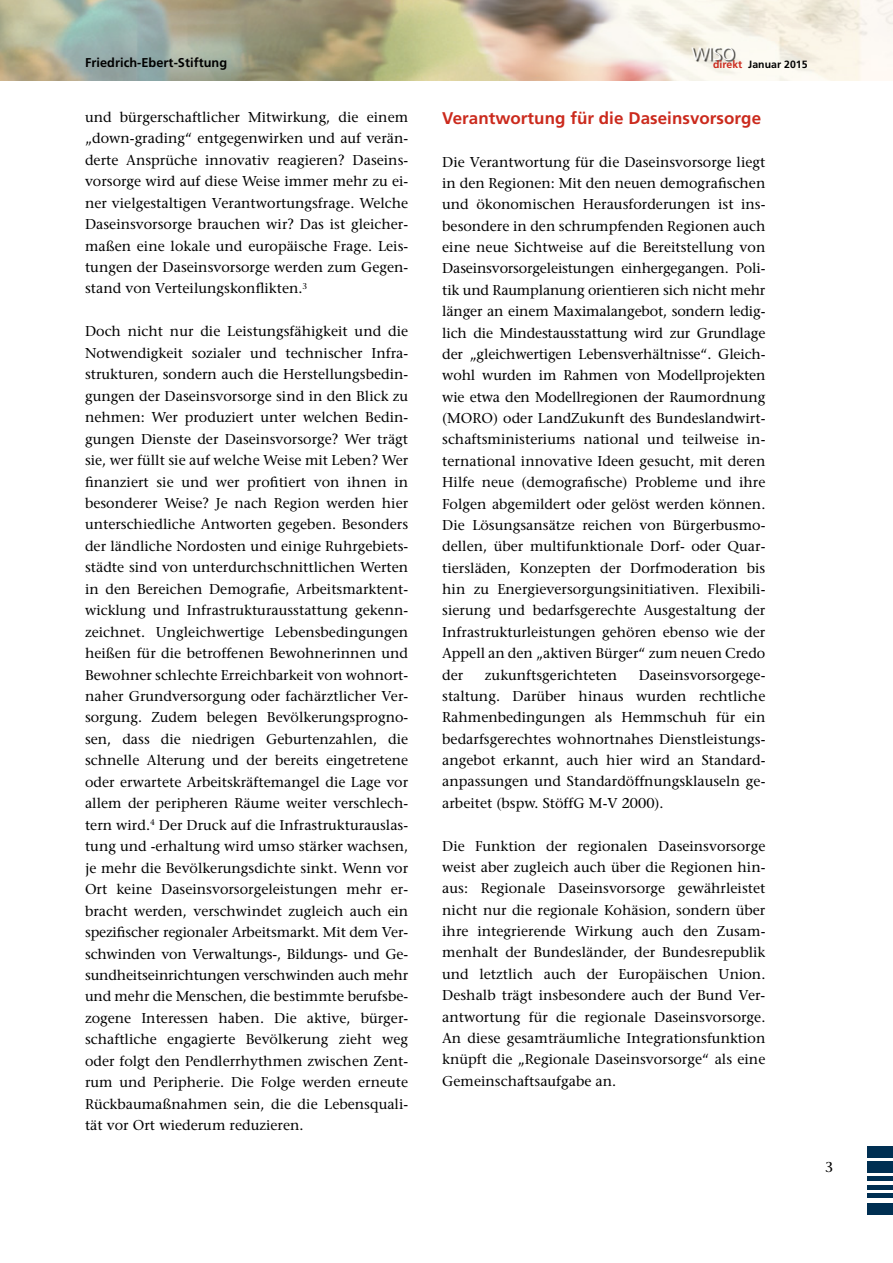
<style>
.page{position:relative;width:893px;height:1263px;background:#fff}
.page>*{position:absolute;margin:0;border:0;box-sizing:border-box;transform-origin:0 0}
.t1{font:700 16.95px "Frutiger";letter-spacing:.005em;color:#cb2a1d}
.t2{font:14.25px/21.5px "Stone Serif";color:#000;text-align:justify}
.t3{font:700 12.75px "Frutiger";letter-spacing:.005em;color:#000}
.t4{font:700 10.5px "Frutiger";letter-spacing:.005em;color:#000}
.s1{color:#cb2a1d}
</style>
<div class="page">
<img style="left:0;top:0;width:893px;height:80px">
<div style="left:867px;top:1147px;width:26px;height:11px;background:#002f52"></div>
<div style="left:867px;top:1204px;width:26px;height:11px;background:#002f52"></div>
<div style="left:867px;top:1161px;width:26px;height:12px;background:#002f52"></div>
<hr style="left:867px;top:1177px;width:26px;height:4px;background:#002f52">
<hr style="left:867px;top:1185px;width:26px;height:4px;background:#002f52">
<hr style="left:867px;top:1194px;width:26px;height:4px;background:#002f52">
<div style="left:693px;top:48px;width:43px;height:14px;background:#000;opacity:.75"></div>
<p class="t3" style="left:85px;top:55px;width:144px">Friedrich-Ebert-Stiftung</p>
<p class="t4" style="left:691px;top:58px;width:118px"><sup>WISO</sup><span class="s1">direkt</span> Januar 2015</p>
<p class="t2" style="left:85px;top:106px;width:325px">und bürgerschaftlicher Mitwirkung, die einem „down-grading“ entgegenwirken und auf verän&shy;derte Ansprüche innovativ reagieren? Daseins&shy;vorsorge wird auf diese Weise immer mehr zu ei&shy;ner vielgestaltigen Verantwortungsfrage. Welche Daseinsvorsorge brauchen wir? Das ist gleicher&shy;maßen eine lokale und europäische Frage. Leis&shy;tungen der Daseinsvorsorge werden zum Gegen&shy;stand von Verteilungskonflikten.<sup>3</sup></p>
<p class="t2" style="left:85px;top:321px;width:325px">Doch nicht nur die Leistungsfähigkeit und die Notwendigkeit sozialer und technischer Infra&shy;strukturen, sondern auch die Herstellungsbedin&shy;gungen der Daseinsvorsorge sind in den Blick zu nehmen: Wer produziert unter welchen Bedin&shy;gungen Dienste der Daseinsvorsorge? Wer trägt sie, wer füllt sie auf welche Weise mit Leben? Wer finanziert sie und wer profitiert von ihnen in besonderer Weise? Je nach Region werden hier unterschiedliche Antworten gegeben. Besonders der ländliche Nordosten und einige Ruhrgebiets&shy;städte sind von unterdurchschnittlichen Werten in den Bereichen Demografie, Arbeitsmarktent&shy;wicklung und Infrastrukturausstattung gekenn&shy;zeichnet. Ungleichwertige Lebensbedingungen heißen für die betroffenen Bewohnerinnen und Bewohner schlechte Erreichbarkeit von wohnort&shy;naher Grundversorgung oder fachärztlicher Ver&shy;sorgung. Zudem belegen Bevölkerungsprogno&shy;sen, dass die niedrigen Geburtenzahlen, die schnelle Alterung und der bereits eingetretene oder erwartete Arbeitskräftemangel die Lage vor allem der peripheren Räume weiter verschlech&shy;tern wird.<sup>4</sup> Der Druck auf die Infrastrukturauslas&shy;tung und -erhaltung wird umso stärker wachsen, je mehr die Bevölkerungsdichte sinkt. Wenn vor Ort keine Daseinsvorsorgeleistungen mehr er&shy;bracht werden, verschwindet zugleich auch ein spezifischer regionaler Arbeitsmarkt. Mit dem Ver&shy;schwinden von Verwaltungs-, Bildungs- und Ge&shy;sundheitseinrichtungen verschwinden auch mehr und mehr die Menschen, die bestimmte berufsbe&shy;zogene Interessen haben. Die aktive, bürger&shy;schaftliche engagierte Bevölkerung zieht weg oder folgt den Pendlerrhythmen zwischen Zent&shy;rum und Peripherie. Die Folge werden erneute Rückbaumaßnahmen sein, die die Lebensquali&shy;tät vor Ort wiederum reduzieren.</p>
<p class="t1" style="left:442px;top:108px;width:320px">Verantwortung für die Daseinsvorsorge</p>
<p class="t2" style="left:442px;top:151px;width:325px">Die Verantwortung für die Daseinsvorsorge liegt in den Regionen: Mit den neuen demografischen und ökonomischen Herausforderungen ist ins&shy;besondere in den schrumpfenden Regionen auch eine neue Sichtweise auf die Bereitstellung von Daseinsvorsorgeleistungen einhergegangen. Poli&shy;tik und Raumplanung orientieren sich nicht mehr länger an einem Maximalangebot, sondern ledig&shy;lich die Mindestausstattung wird zur Grundlage der „gleichwertigen Lebensverhältnisse“. Gleich&shy;wohl wurden im Rahmen von Modellprojekten wie etwa den Modellregionen der Raumordnung (MORO) oder LandZukunft des Bundeslandwirt&shy;schaftsministeriums national und teilweise in&shy;ternational innovative Ideen gesucht, mit deren Hilfe neue (demografische) Probleme und ihre Folgen abgemildert oder gelöst werden können.<br>Die Lösungsansätze reichen von Bürgerbusmo&shy;dellen, über multifunktionale Dorf- oder Quar&shy;tiersläden, Konzepten der Dorfmoderation bis hin zu Energieversorgungsinitiativen. Flexibili&shy;sierung und bedarfsgerechte Ausgestaltung der Infrastrukturleistungen gehören ebenso wie der Appell an den „aktiven Bürger“ zum neuen Credo der</p>
<p class="t2" style="left:485px;top:664px;width:134px">zukunftsgerichteten</p>
<p class="t2" style="left:442px;top:664px;width:325px;text-indent:197px">Daseinsvorsorgege&shy;staltung. Darüber hinaus wurden rechtliche Rahmenbedingungen als Hemmschuh für ein bedarfsgerechtes wohnortnahes Dienstleistungs&shy;angebot erkannt, auch hier wird an Standard&shy;anpassungen und Standardöffnungsklauseln ge&shy;arbeitet (bspw. StöffG M-V 2000).</p>
<p class="t2" style="left:442px;top:835px;width:325px">Die Funktion der regionalen Daseinsvorsorge weist aber zugleich auch über die Regionen hin&shy;aus: Regionale Daseinsvorsorge gewährleistet nicht nur die regionale Kohäsion, sondern über ihre integrierende Wirkung auch den Zusam&shy;menhalt der Bundesländer, der Bundesrepublik und letztlich auch der Europäischen Union.<br>Deshalb trägt insbesondere auch der Bund Ver&shy;antwortung für die regionale Daseinsvorsorge.<br>An diese gesamträumliche Integrationsfunktion knüpft die „Regionale Daseinsvorsorge“ als eine Gemeinschaftsaufgabe an.</p>
<p class="t2" style="left:825px;top:1156px;width:10px">3</p>
</div>
